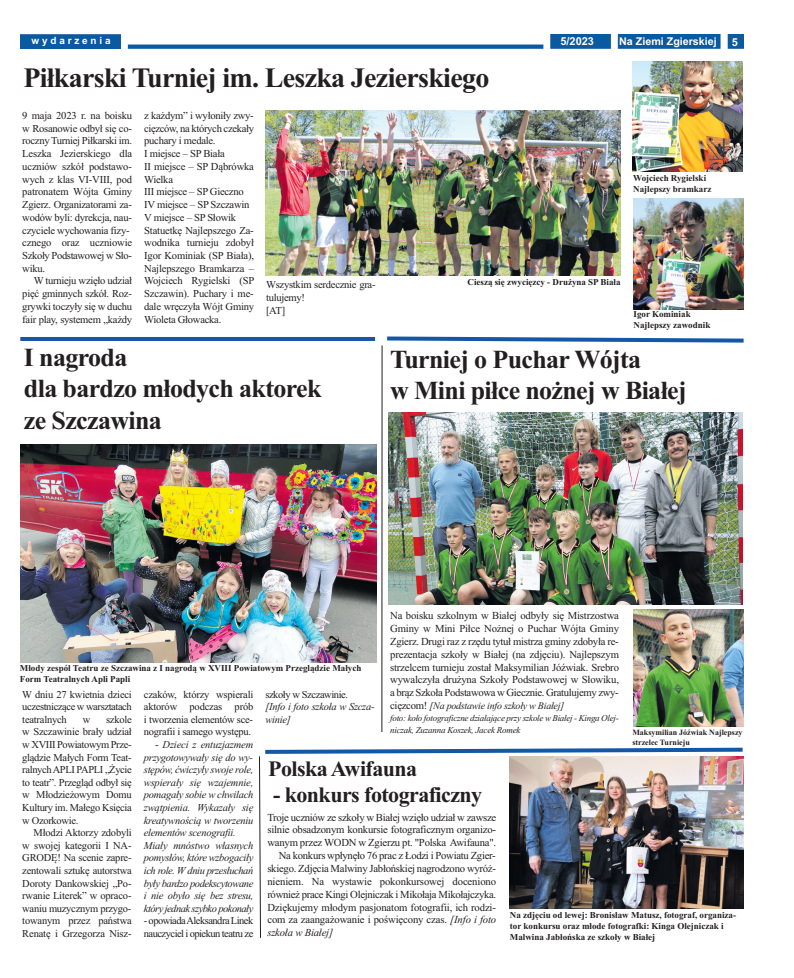
<style>
.page{position:relative;width:794px;height:978px;background:#fff}
.page>*{position:absolute;margin:0;border:0;box-sizing:border-box;transform-origin:0 0}
.t1{font:700 28px "Times New Roman";letter-spacing:-.025em;color:#231f20}
.t2{font:700 26px/31.2px "Times New Roman";letter-spacing:-.025em;color:#231f20}
.t3{font:700 22px "Times New Roman";letter-spacing:-.025em;color:#231f20}
.t4{font:700 11px "Arial";color:#fff}
.t5{font:10.7px/12.8px "Times New Roman";letter-spacing:-.025em;color:#231f20;text-align:justify}
.t6{font:700 10.7px "Arial";color:#fff}
.t7{font:italic 10.7px "Times New Roman";letter-spacing:-.02em;color:#231f20}
.t8{font:10.6px/12.7px "Times New Roman";letter-spacing:-.025em;color:#231f20}
.t9{font:10.5px/12.6px "Times New Roman";letter-spacing:-.025em;color:#231f20;text-align:justify}
.t10{font:italic 10.5px/12.6px "Times New Roman";letter-spacing:-.025em;color:#231f20}
.t11{font:10.5px/12.6px "Times New Roman";letter-spacing:-.05em;color:#231f20}
.t12{font:italic 10px "Times New Roman";letter-spacing:-.025em;color:#231f20}
.t13{font:700 10px "Arial";letter-spacing:.28em;color:#fff}
.t14{font:700 9px/10.8px "Times New Roman";color:#231f20}
.t15{font:italic 9px/12px "Times New Roman";letter-spacing:-.025em;color:#231f20}
.t16{font:700 8px/9.6px "Times New Roman";color:#231f20}
.s1{font-style:normal;font-size:10.7px}
.s2{font-style:normal}
.s3{font-style:italic}
</style>
<div class="page">
<img style="left:21px;top:35px;width:722px;height:14px">
<img style="left:265px;top:111px;width:355px;height:164px">
<img style="left:21px;top:444px;width:356px;height:219px">
<img style="left:632px;top:61px;width:110px;height:111px">
<img style="left:633px;top:199px;width:110px;height:110px">
<svg style="left:387px;top:336px;width:357px;height:7px"></svg>
<hr style="left:20px;top:337px;width:355px;height:4px;background:#1357a7">
<img style="left:388px;top:412px;width:354px;height:192px">
<img style="left:633px;top:609px;width:110px;height:118px">
<img style="left:259px;top:747px;width:485px;height:191px">
<hr style="left:381px;top:345px;width:1px;height:387px;background:#231f20">
<p class="t13" style="left:32px;top:35px;width:80px">wydarzenia</p>
<p class="t4" style="left:560px;top:35px;width:35px">5/2023</p>
<p class="t6" style="left:619px;top:35px;width:99px">Na Ziemi Zgierskiej</p>
<p class="t4" style="left:731px;top:35px;width:8px">5</p>
<h1 class="t1" style="left:23px;top:61px;width:467px">Piłkarski Turniej im. Leszka Jezierskiego</h1>
<p class="t8" style="left:22px;top:109px;width:111px">9 maja 2023 r. na boisku w Rosanowie odbył się co&shy;roczny Turniej Piłkarski im.<br>Leszka Jezierskiego dla uczniów szkół podstawo&shy;wych z klas VI-VIII, pod patronatem Wójta Gminy<br>Zgierz. Organizatorami za&shy;wodów byli: dyrekcja, nau&shy;czyciele wychowania fizy&shy;cznego oraz uczniowie<br>Szkoły Podstawowej w Sło&shy;wiku.</p>
<p class="t8" style="left:22px;top:274px;width:111px;text-align:justify;text-indent:11px">W turnieju wzięło udział pięć gminnych szkół. Roz&shy;grywki toczyły się w duchu fair play, systemem „każdy</p>
<p class="t8" style="left:144px;top:109px;width:112px">z każdym” i wyłoniły zwy&shy;cięzców, na których czekały puchary i medale.<br>I miejsce – SP Biała<br>II miejsce – SP Dąbrówka<br>Wielka<br>III miejsce – SP Gieczno<br>IV miejsce – SP Szczawin<br>V miejsce – SP Słowik<br>Statuetkę Najlepszego Za&shy;wodnika turnieju zdobył<br>Igor Kominiak (SP Biała),<br>Najlepszego Bramkarza –<br>Wojciech Rygielski (SP<br>Szczawin). Puchary i me&shy;dale wręczyła Wójt Gminy<br>Wioleta Głowacka.</p>
<p class="t14" style="left:467px;top:277px;width:154px">Cieszą się zwycięzcy - Drużyna SP Biała</p>
<p class="t8" style="left:266px;top:278px;width:111px">Wszystkim serdecznie gra&shy;tulujemy!<br>[AT]</p>
<p class="t14" style="left:633px;top:173px;width:80px">Wojciech Rygielski<br>Najlepszy bramkarz</p>
<p class="t14" style="left:633px;top:309px;width:78px">Igor Kominiak<br>Najlepszy zawodnik</p>
<h2 class="t2" style="left:24px;top:342px;width:299px">I nagroda<br>dla bardzo młodych aktorek ze Szczawina</h2>
<h2 class="t2" style="left:390px;top:343px;width:298px">Turniej o Puchar Wójta<br>w Mini piłce nożnej w Białej</h2>
<p class="t5" style="left:390px;top:609px;width:230px">Na boisku szkolnym w Białej odbyły się Mistrzostwa Gminy w Mini Piłce Nożnej o Puchar Wójta Gminy Zgierz. Drugi raz z rzędu tytuł mistrza gminy zdobyła re&shy;prezentacja szkoły w Białej (na zdjęciu). Najlepszym strzelcem turnieju został Maksymilian Jóźwiak. Srebro wywalczyła drużyna Szkoły Podstawowej w Słowiku, a brąz Szkoła Podstawowa w Giecznie. Gratulujemy zwy-</p>
<p class="t12" style="left:390px;top:700px;width:176px"><span class="s1">cięzcom!</span> [Na podstawie info szkoły w Białej]</p>
<p class="t15" style="left:390px;top:712px;width:230px">foto: koło fotograficzne działające przy szkole w Białej - Kinga Olej&shy;niczak, Zuzanna Koszek, Jacek Romek</p>
<p class="t14" style="left:20px;top:663px;width:343px">Młody zespół Teatru ze Szczawina z I nagrodą w XVIII Powiatowym Przeglądzie Małych<br>Form Teatralnych Apli Papli</p>
<p class="t9" style="left:22px;top:688px;width:111px">W dniu 27 kwietnia dzieci uczestniczące w warsztatach teatralnych</p>
<p class="t9" style="left:144px;top:688px;width:111px">czaków, którzy wspierali aktorów podczas prób i tworzenia elementów sce&shy;nografii i samego występu.</p>
<p class="t10" style="left:144px;top:738px;width:111px;text-indent:11px"><span class="s2">-</span> Dzieci z entuzjazmem przygotowywały się do wy&shy;stępów, ćwiczyły swoje role, wspierały się wzajemnie, pomagały sobie w chwilach zwątpienia. Wykazały się kreatywnością w tworzeniu elementów scenografii.<br>Miały mnóstwo własnych pomysłów, które wzbogaciły ich role. W dniu przesłuchań były bardzo podekscytowane i nie obyło się bez stresu, który jednak szybko pokonały</p>
<p class="t11" style="left:144px;top:914px;width:111px">- opowiadaAleksandra Linek nauczyciel i opiekun teatru ze</p>
<p class="t9" style="left:265px;top:688px;width:84px">szkoły w Szczawinie.</p>
<p class="t10" style="left:265px;top:700px;width:111px">[Info i foto szkoła w Szcza&shy;winie]</p>
<p class="t9" style="left:22px;top:713px;width:111px;text-indent:84px">szkole w Szczawinie brały udział w XVIII Powiatowym Prze&shy;glądzie Małych Form Teat&shy;ralnychAPLI PAPLI „Życie to teatr”. Przegląd odbył się w Młodzieżowym Domu Kultury im. Małego Księcia w Ozorkowie.</p>
<p class="t9" style="left:22px;top:826px;width:111px;text-indent:11px">Młodzi Aktorzy zdobyli w swojej kategorii I NA-GRODĘ! Na scenie zapre&shy;zentowali sztukę autorstwa Doroty Dankowskiej „Po&shy;rwanie Literek” w opraco&shy;waniu muzycznym przygo&shy;towanym przez państwa Renatę i Grzegorza Nisz-</p>
<p class="t9" style="left:83px;top:713px;width:9px">w</p>
<p class="t16" style="left:632px;top:728px;width:112px">Maksymilian Jóźwiak Najlepszy strzelec Turnieju</p>
<h3 class="t3" style="left:268px;top:755px;width:150px">Polska Awifauna</h3>
<h3 class="t3" style="left:273px;top:782px;width:211px">- konkurs fotograficzny</h3>
<p class="t5" style="left:267px;top:810px;width:230px">Troje uczniów ze szkoły w Białej wzięło udział w zawsze</p>
<p class="t5" style="left:267px;top:823px;width:230px">silnie obsadzonym konkursie fotograficznym organizo-</p>
<p class="t5" style="left:267px;top:836px;width:230px">wanym przez WODN w Zgierzu pt. "Polska Awifauna".</p>
<p class="t5" style="left:279px;top:849px;width:219px">Na konkurs wpłynęło 76 prac z Łodzi i Powiatu Zgier-</p>
<p class="t5" style="left:267px;top:862px;width:230px">skiego. Zdjęcia Malwiny Jabłońskiej nagrodzono wyróż-</p>
<p class="t5" style="left:267px;top:875px;width:230px">nieniem. Na wystawie pokonkursowej doceniono</p>
<p class="t5" style="left:267px;top:888px;width:230px">również prace Kingi Olejniczak i Mikołaja Mikołajczyka.</p>
<p class="t5" style="left:267px;top:900px;width:230px">Dziękujemy młodym pasjonatom fotografii, ich rodzi-</p>
<p class="t5" style="left:267px;top:913px;width:230px">com za zaangażowanie i poświęcony czas. <span class="s3">[Info i foto</span></p>
<p class="t7" style="left:267px;top:926px;width:67px">szkoła w Białej]</p>
<p class="t14" style="left:510px;top:910px;width:228px">Na zdjęciu od lewej: Bronisław Matusz, fotograf, organiza&shy;tor konkursu oraz młode fotografki: Kinga Olejniczak i<br>Malwina Jabłońska ze szkoły w Białej</p>
</div>
